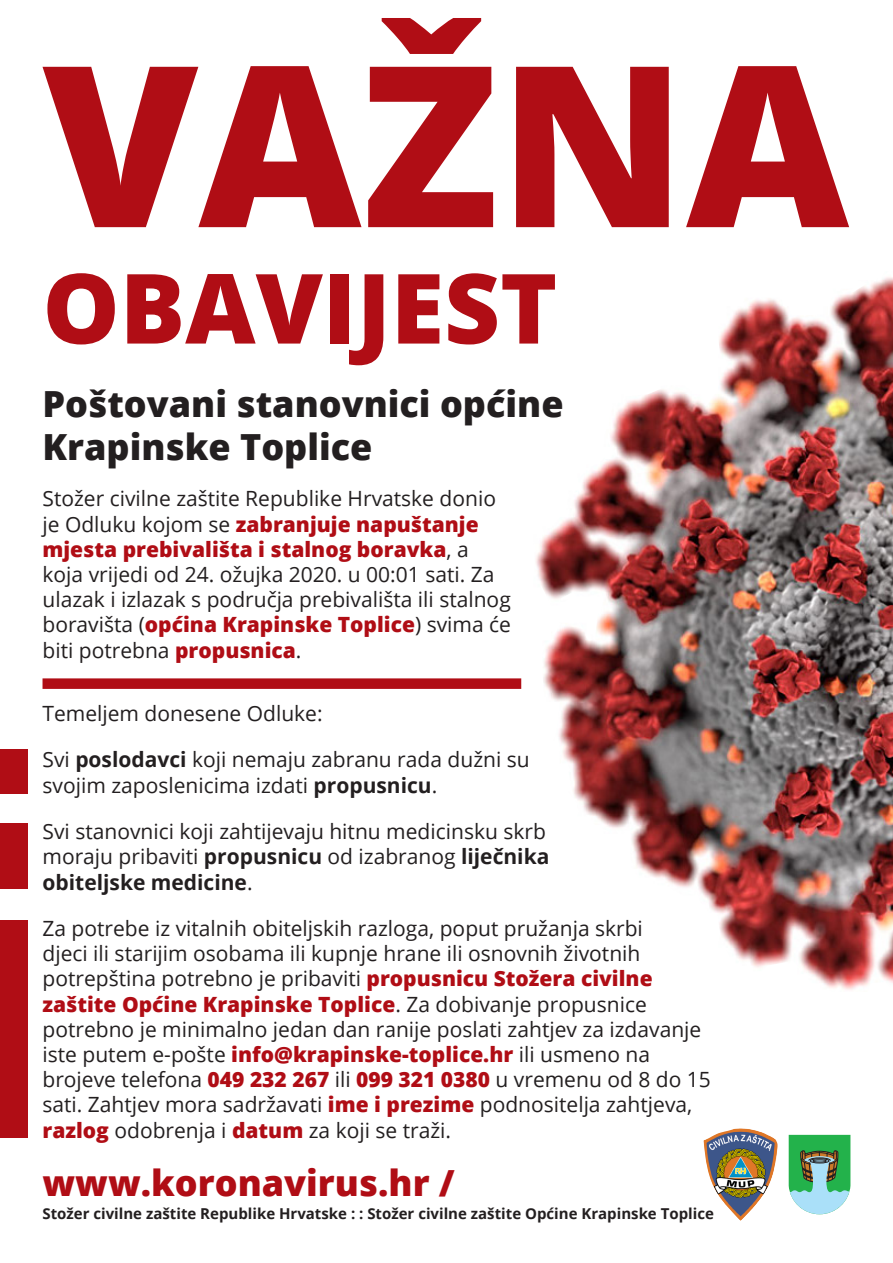
<style>
.page{position:relative;width:893px;height:1263px;background:#fff}
.page>*{position:absolute;margin:0;border:0;box-sizing:border-box;transform-origin:0 0}
.t1{font:800 224.55px "Open Sans";color:#b00d15}
.t2{font:800 97.05px "Open Sans";color:#b00d15}
.t3{font:800 36px/43.2px "Open Sans";color:#231f20}
.t4{font:800 36px "Open Sans";color:#b00d15}
.t5{font:21px/25.2px "Open Sans";color:#231f20}
.t6{font:700 15px "Open Sans";color:#231f20}
.s1{font-weight:800;color:#b00d15}
.s2{font-weight:700}
</style>
<div class="page">
<img style="left:536px;top:277px;width:357px;height:618px">
<div style="left:43px;top:678px;width:478px;height:11px;background:#b00d15"></div>
<div style="left:0;top:749px;width:28px;height:45px;background:#b00d15"></div>
<div style="left:0;top:823px;width:28px;height:66px;background:#b00d15"></div>
<div style="left:0;top:919px;width:28px;height:218px;background:#b00d15"></div>
<img style="left:704px;top:1128px;width:73px;height:92px">
<svg style="left:789px;top:1135px;width:61px;height:79px;background:#67b78a"></svg>
<div style="left:810px;top:1159px;width:19px;height:4px;border:1px solid #231f20;border-radius:50%"></div>
<p class="t1" style="left:43px;top:-25px;width:808px">VAŽNA</p>
<p class="t2" style="left:43px;top:234px;width:516px">OBAVIJEST</p>
<p class="t3" style="left:43px;top:380px;width:523px">Poštovani stanovnici općine<br>Krapinske Toplice</p>
<p class="t5" style="left:43px;top:486px;width:470px">Stožer civilne zaštite Republike Hrvatske donio je Odluku kojom se <span class="s1">zabranjuje napuštanje mjesta prebivališta i stalnog boravka</span>, a koja vrijedi od 24. ožujka 2020. u 00:01 sati. Za ulazak i izlazak s područja prebivališta ili stalnog boravišta (<span class="s1">općina Krapinske Toplice</span>) svima će biti potrebna <span class="s1">propusnica</span>.</p>
<p class="t5" style="left:43px;top:700px;width:282px">Temeljem donesene Odluke:</p>
<p class="t5" style="left:43px;top:747px;width:489px">Svi <span class="s2">poslodavci</span> koji nemaju zabranu rada dužni su svojim zaposlenicima izdati <span class="s2">propusnicu</span>.</p>
<p class="t5" style="left:43px;top:818px;width:508px">Svi stanovnici koji zahtijevaju hitnu medicinsku skrb moraju pribaviti <span class="s2">propusnicu</span> od izabranog <span class="s2">liječnika obiteljske medicine</span>.</p>
<p class="t5" style="left:43px;top:915px;width:670px">Za potrebe iz vitalnih obiteljskih razloga, poput pružanja skrbi<br>djeci ili starijim osobama ili kupnje hrane ili osnovnih životnih potrepština potrebno je pribaviti <span class="s1">propusnicu Stožera civilne zaštite Općine Krapinske Toplice</span>. Za dobivanje propusnice potrebno je minimalno jedan dan ranije poslati zahtjev za izdavanje iste putem e-pošte <span class="s1">info@krapinske-toplice.hr</span> ili usmeno na brojeve telefona <span class="s1">049 232 267</span> ili <span class="s1">099 321 0380</span> u vremenu od 8 do 15 sati. Zahtjev mora sadržavati <span class="s1">ime i prezime</span> podnositelja zahtjeva, <span class="s1">razlog</span> odobrenja i <span class="s1">datum</span> za koji se traži.</p>
<p class="t4" style="left:43px;top:1156px;width:414px">www.koronavirus.hr /</p>
<p class="t6" style="left:43px;top:1202px;width:673px">Stožer civilne zaštite Republike Hrvatske : : Stožer civilne zaštite Općine Krapinske Toplice</p>
</div>
